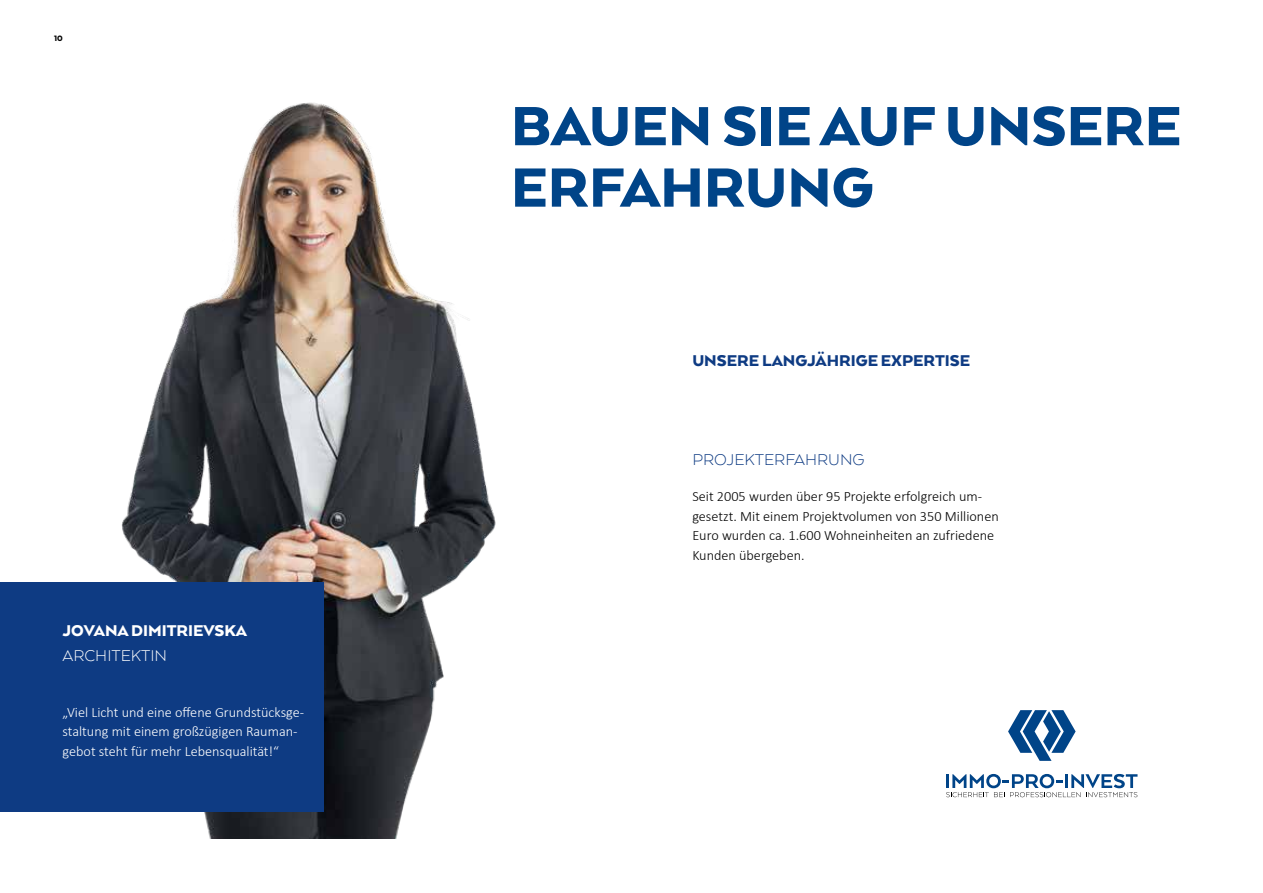
<style>
.page{position:relative;width:1263px;height:893px;background:#fff}
.page>*{position:absolute;margin:0;border:0;box-sizing:border-box;transform-origin:0 0}
.t1{font:900 63.6px/61.5px "Arquitecta";color:#048}
.t2{font:900 18px "Arquitecta";color:#0e3b83}
.t3{font:900 18px "Arquitecta";color:#fff}
.t4{font:300 18px "Arquitecta";color:#0e3b83}
.t5{font:300 18px "Arquitecta";color:#fff}
.t6{font:300 14.25px/19.5px "Calibri";color:#000}
.t7{font:300 14.25px/19.5px "Calibri";color:#fff}
.t8{font:900 9px "Arquitecta";color:#000}
</style>
<div class="page">
<img style="left:121px;top:102px;width:375px;height:737px">
<div style="left:0;top:582px;width:323px;height:117px;background:#0e3b83"></div>
<div style="left:0;top:695px;width:323px;height:117px;background:#0e3b83"></div>
<svg style="left:946px;top:774px;width:191px;height:23px"></svg>
<svg style="left:1008px;top:710px;width:67px;height:51px"></svg>
<p class="t8" style="left:54px;top:32px;width:10px">10</p>
<p class="t3" style="left:63px;top:619px;width:186px">JOVANA DIMITRIEVSKA</p>
<p class="t5" style="left:63px;top:645px;width:106px">ARCHITEKTIN</p>
<p class="t7" style="left:63px;top:702px;width:243px">„Viel Licht und eine offene Grundstücksge&shy;staltung mit einem großzügigen Rauman&shy;gebot steht für mehr Lebensqualität!“</p>
<h1 class="t1" style="left:511px;top:94px;width:672px">BAUEN SIE AUF UNSERE<br>ERFAHRUNG</h1>
<p class="t2" style="left:692px;top:349px;width:279px">UNSERE LANGJÄHRIGE EXPERTISE</p>
<p class="t4" style="left:692px;top:448px;width:174px">PROJEKTERFAHRUNG</p>
<p class="t6" style="left:692px;top:487px;width:308px">Seit 2005 wurden über 95 Projekte erfolgreich um&shy;gesetzt. Mit einem Projektvolumen von 350 Millionen Euro wurden ca. 1.600 Wohneinheiten an zufriedene Kunden übergeben.</p>
</div>
